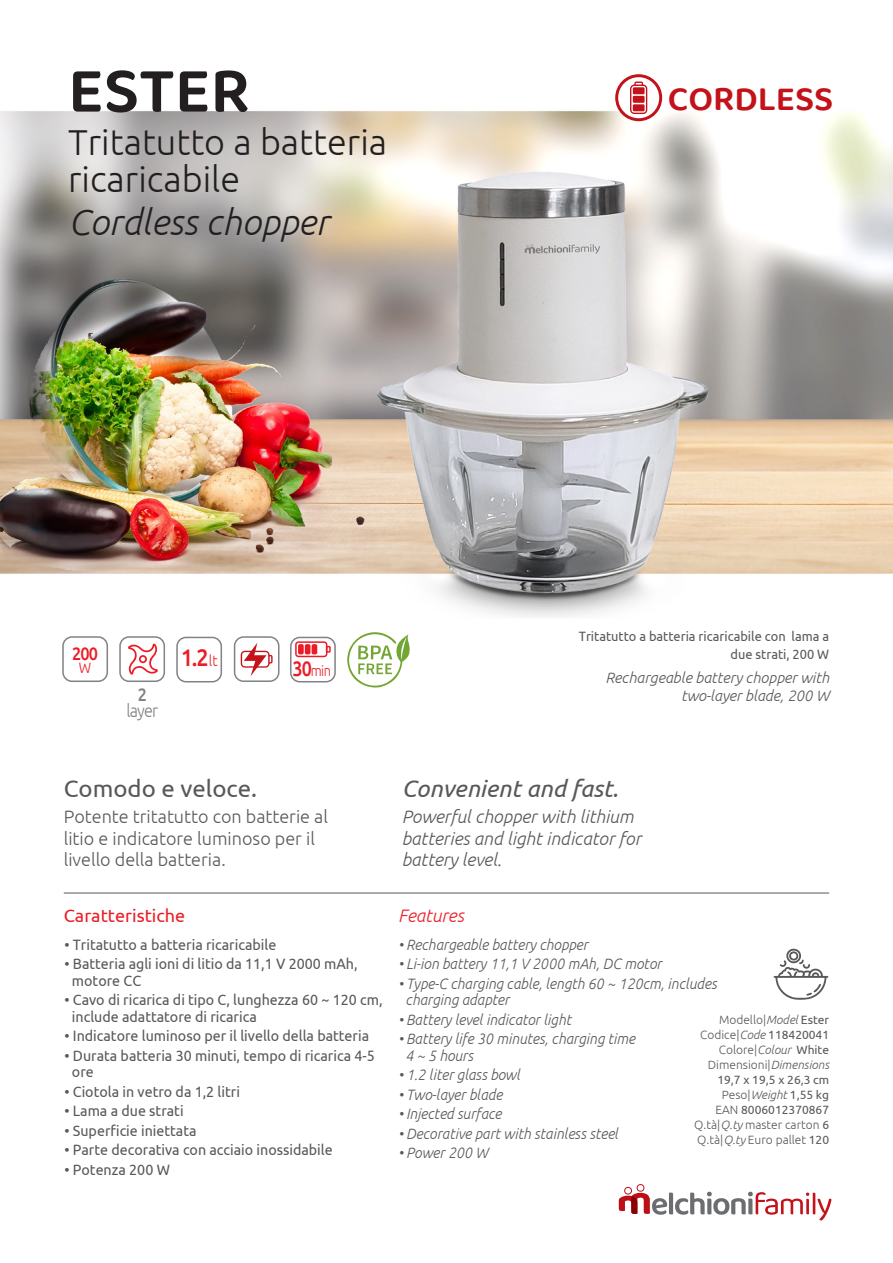
<style>
.page{position:relative;width:893px;height:1263px;background:#fff}
.page>*{position:absolute;margin:0;border:0;box-sizing:border-box;transform-origin:0 0}
.t1{font:600 66px "Baloo Paaji 2";color:#231f20}
.t2{font:300 36px/37.2px "Ubuntu";color:#231f20}
.t3{font:italic 300 36px "Ubuntu";color:#231f20}
.t4{font:600 35.55px "Baloo Paaji 2";color:#c4121a}
.t5{font:italic 24px "Ubuntu";color:#57585a}
.t6{font:24px "Ubuntu";color:#57585a}
.t7{font:500 24px "Ubuntu";color:#eb1c26;scale:.9 1}
.t8{font:300 18px/21.6px "Ubuntu";color:#57585a}
.t9{font:italic 300 18px/21.6px "Ubuntu";color:#57585a}
.t10{font:18px "Ubuntu";color:#eb1c26}
.t11{font:italic 300 18px "Ubuntu";color:#eb1c26}
.t12{font:300 18px "Ubuntu";letter-spacing:-.05em;color:#808285;scale:.9 1}
.t13{font:500 18px "Ubuntu";color:#eb1c26;scale:.9 1}
.t14{font:500 18px "Ubuntu";color:#808285;scale:.9 1}
.t15{font:15px/16.5px "Ubuntu";color:#57585a;scale:.95 1}
.t16{font:italic 300 15px/16.5px "Ubuntu";color:#57585a;scale:.95 1}
.t17{font:italic 300 15px/18px "Ubuntu";color:#57585a;text-align:right}
.t18{font:300 15px "Ubuntu";color:#eb1c26;scale:.85 1}
.t19{font:300 15px "Ubuntu";color:#eb1c26;scale:.9 1}
.t20{font:13.5px/18px "Ubuntu";color:#57585a;text-align:right;scale:.95 1}
.t21{font:300 12px/15px "Ubuntu";color:#57585a;text-align:right}
.s1{font-weight:300;font-size:15px}
.s2{font-weight:500;font-size:21px}
.s3{font-style:italic}
.s4{font-weight:400}
</style>
<div class="page">
<img style="left:0;top:95px;width:893px;height:588px">
<svg style="left:615px;top:74px;width:47px;height:47px"></svg>
<svg style="left:773px;top:948px;width:56px;height:52px"></svg>
<hr style="left:64px;top:893px;width:765px;height:1px;background:#57585a">
<div style="left:119px;top:636px;width:46px;height:46px;border:2px solid #808285;border-radius:9px"></div>
<div style="left:62px;top:636px;width:46px;height:46px;border:2px solid #808285;border-radius:9px"></div>
<svg style="left:128px;top:644px;width:30px;height:31px"></svg>
<div style="left:176px;top:637px;width:46px;height:45px;border:2px solid #808285;border-radius:9px"></div>
<svg style="left:619px;top:1184px;width:212px;height:36px"></svg>
<div style="left:290px;top:637px;width:46px;height:45px;border:2px solid #808285;border-radius:9px"></div>
<div style="left:295px;top:641px;width:32px;height:16px;border:2px solid #eb1c26;border-radius:3px"></div>
<div style="left:298px;top:644px;width:6px;height:10px;background:#eb1c26;border-radius:2px"></div>
<div style="left:305px;top:644px;width:5px;height:10px;background:#eb1c26;border-radius:2px"></div>
<div style="left:312px;top:644px;width:5px;height:10px;background:#eb1c26;border-radius:2px"></div>
<svg style="left:326px;top:646px;width:5px;height:7px"></svg>
<div style="left:235px;top:637px;width:44px;height:44px;background:#fff;border-radius:9px"></div>
<div style="left:234px;top:636px;width:45px;height:46px;border:1px solid #808285;border-radius:9px"></div>
<svg style="left:241px;top:643px;width:32px;height:33px"></svg>
<svg style="left:347px;top:632px;width:63px;height:56px"></svg>
<h1 class="t1" style="left:68px;top:50px;width:183px">ESTER</h1>
<h2 class="t2" style="left:68px;top:122px;width:321px">Tritatutto a batteria ricaricabile</h2>
<h2 class="t3" style="left:68px;top:201px;width:262px">Cordless chopper</h2>
<h3 class="t4" style="left:668px;top:77px;width:167px">CORDLESS</h3>
<p class="t13" style="left:72px;top:642px;width:30px">200</p>
<p class="t19" style="left:79px;top:659px;width:15px">W</p>
<p class="t14" style="left:138px;top:683px;width:12px">2</p>
<p class="t12" style="left:127px;top:700px;width:37px">layer</p>
<h3 class="t7" style="left:181px;top:642px;width:42px">1.2<span class="s1">lt</span></h3>
<p class="t18" style="left:292px;top:661px;width:47px"><span class="s2">30</span>min</p>
<h3 class="t6" style="left:64px;top:774px;width:195px">Comodo e veloce.</h3>
<p class="t8" style="left:64px;top:805px;width:266px">Potente tritatutto con batterie al litio e indicatore luminoso per il livello della batteria.</p>
<p class="t20" style="left:579px;top:627px;width:265px">Tritatutto a batteria ricaricabile con lama a due strati, 200 W</p>
<p class="t17" style="left:605px;top:668px;width:225px">Rechargeable battery chopper with two-layer blade, 200 W</p>
<h3 class="t5" style="left:402px;top:774px;width:218px">Convenient and fast.</h3>
<p class="t9" style="left:402px;top:805px;width:241px">Powerful chopper with lithium batteries and light indicator for battery level.</p>
<p class="t10" style="left:64px;top:904px;width:123px">Caratteristiche</p>
<p class="t11" style="left:398px;top:904px;width:67px">Features</p>
<p class="t15" style="left:64px;top:935px;width:224px">• Tritatutto a batteria ricaricabile</p>
<p class="t15" style="left:72px;top:955px;width:302px;text-indent:-7px">• Batteria agli ioni di litio da 11,1 V 2000 mAh, motore CC</p>
<p class="t15" style="left:72px;top:991px;width:328px;text-indent:-7px">• Cavo di ricarica di tipo C, lunghezza 60 ~ 120 cm, include adattatore di ricarica</p>
<p class="t15" style="left:64px;top:1027px;width:322px">• Indicatore luminoso per il livello della batteria</p>
<p class="t15" style="left:72px;top:1046px;width:320px;text-indent:-7px">• Durata batteria 30 minuti, tempo di ricarica 4-5 ore</p>
<p class="t15" style="left:64px;top:1082px;width:186px">• Ciotola in vetro da 1,2 litri</p>
<p class="t15" style="left:64px;top:1102px;width:127px">• Lama a due strati</p>
<p class="t15" style="left:64px;top:1121px;width:141px">• Superficie iniettata</p>
<p class="t15" style="left:64px;top:1141px;width:284px">• Parte decorativa con acciaio inossidabile</p>
<p class="t15" style="left:64px;top:1160px;width:113px">• Potenza 200 W</p>
<p class="t16" style="left:398px;top:935px;width:202px">• Rechargeable battery chopper</p>
<p class="t16" style="left:398px;top:955px;width:279px">• Li-ion battery 11,1 V 2000 mAh, DC motor</p>
<p class="t16" style="left:405px;top:974px;width:329px;text-indent:-7px">• Type-C charging cable, length 60 ~ 120cm, includes charging adapter</p>
<p class="t16" style="left:398px;top:1010px;width:184px">• Battery level indicator light</p>
<p class="t16" style="left:405px;top:1030px;width:243px;text-indent:-7px">• Battery life 30 minutes, charging time<br>4 ~ 5 hours</p>
<p class="t16" style="left:398px;top:1066px;width:130px">• 1.2 liter glass bowl</p>
<p class="t16" style="left:398px;top:1085px;width:111px">• Two-layer blade</p>
<p class="t16" style="left:398px;top:1105px;width:111px">• Injected surface</p>
<p class="t16" style="left:398px;top:1124px;width:233px">• Decorative part with stainless steel</p>
<p class="t16" style="left:398px;top:1144px;width:96px">• Power 200 W</p>
<p class="t21" style="left:694px;top:1012px;width:136px">Modello|<span class="s3">Model</span> <span class="s4">Ester<br></span>Codice|<span class="s3">Code</span> <span class="s4">118420041<br></span>Colore|<span class="s3">Colour</span> <span class="s4">White<br></span>Dimensioni|<span class="s3">Dimensions<br></span><span class="s4">19,7 x 19,5 x 26,3 cm<br></span>Peso|<span class="s3">Weight</span> <span class="s4">1,55 kg<br></span>EAN <span class="s4">8006012370867<br></span>Q.tà|<span class="s3">Q.ty</span> master carton <span class="s4">6<br></span>Q.tà|<span class="s3">Q.ty</span> Euro pallet <span class="s4">120</span></p>
</div>
